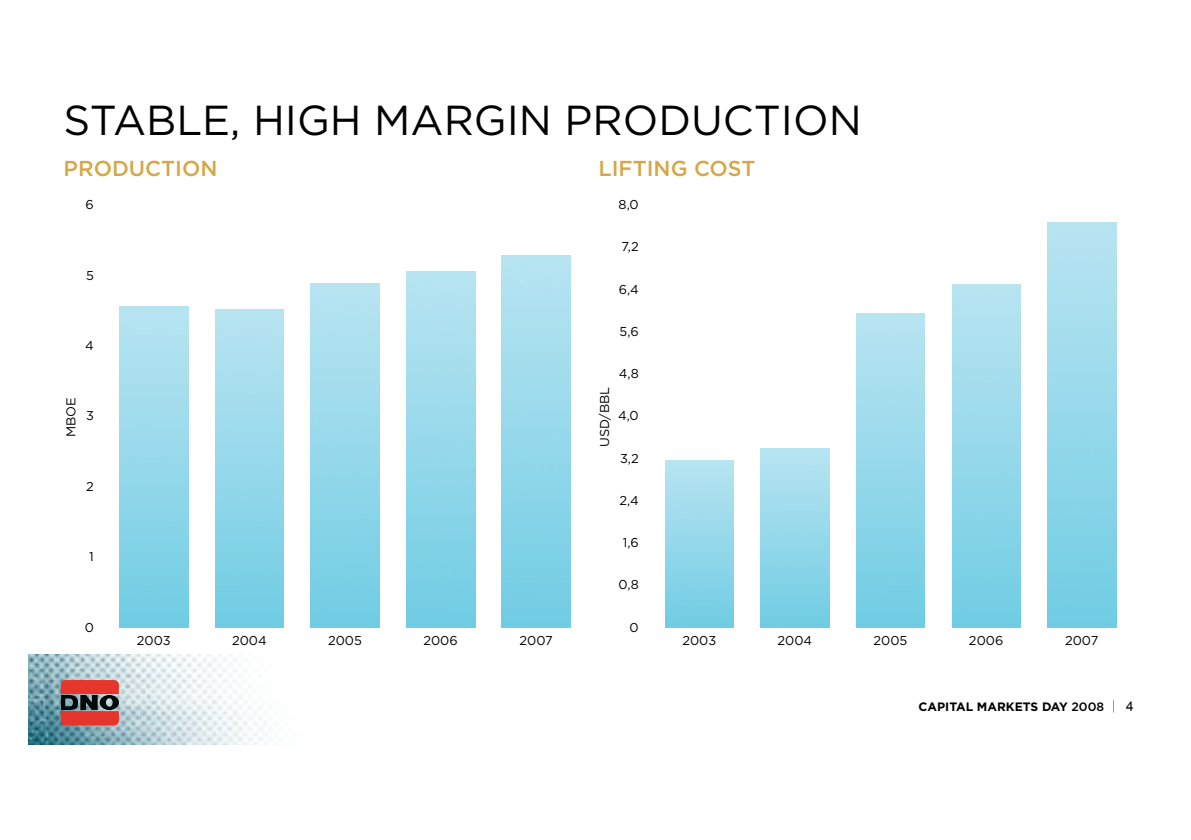
<style>
.page{position:relative;width:1191px;height:840px;background:#fff}
.page>*{position:absolute;margin:0;border:0;box-sizing:border-box;transform-origin:0 0}
.t1{font:41.8px "Gotham";color:#000}
.t2{font:500 21.6px "Gotham";color:#d5a747}
.t3{font:12.8px "Gotham";color:#000}
.t4{font:700 12.2px "Gotham";color:#000}
.s1{font-weight:500}
.s2{font-family:"Hira Kaku Pro N W3";font-weight:400}
.s3{font-family:"Arial";font-weight:400;font-size:13.4px}
</style>
<div class="page">
<img style="left:28px;top:654px;width:243px;height:90px">
<svg style="left:61px;top:679px;width:58px;height:46px;background:#a74540"></svg>
<h1 class="t1" style="left:63px;top:94px;width:800px">STABLE, HIGH MARGIN PRODUCTION</h1>
<h2 class="t2" style="left:64px;top:154px;width:155px">PRODUCTION</h2>
<p class="t3" style="left:86px;top:196px;width:10px">6</p>
<p class="t3" style="left:86px;top:267px;width:9px">5</p>
<p class="t3" style="left:85px;top:337px;width:10px">4</p>
<p class="t3" style="left:63px;top:436px;width:41px;rotate:-90deg">MBOE</p>
<p class="t3" style="left:86px;top:407px;width:9px">3</p>
<p class="t3" style="left:86px;top:477px;width:9px">2</p>
<p class="t3" style="left:89px;top:548px;width:6px">1</p>
<p class="t3" style="left:85px;top:618px;width:11px">0</p>
<p class="t3" style="left:137px;top:632px;width:35px">2003</p>
<p class="t3" style="left:232px;top:632px;width:36px">2004</p>
<p class="t3" style="left:328px;top:632px;width:35px">2005</p>
<p class="t3" style="left:423px;top:632px;width:36px">2006</p>
<p class="t3" style="left:519px;top:632px;width:35px">2007</p>
<h2 class="t2" style="left:598px;top:154px;width:159px">LIFTING COST</h2>
<p class="t3" style="left:618px;top:196px;width:22px">8,0</p>
<p class="t3" style="left:621px;top:238px;width:19px">7,2</p>
<p class="t3" style="left:619px;top:281px;width:22px">6,4</p>
<p class="t3" style="left:619px;top:323px;width:21px">5,6</p>
<p class="t3" style="left:596px;top:447px;width:62px;rotate:-90deg">USD/BBL</p>
<p class="t3" style="left:619px;top:365px;width:21px">4,8</p>
<p class="t3" style="left:618px;top:407px;width:22px">4,0</p>
<p class="t3" style="left:620px;top:449px;width:20px">3,2</p>
<p class="t3" style="left:619px;top:492px;width:21px">2,4</p>
<p class="t3" style="left:623px;top:534px;width:18px">1,6</p>
<p class="t3" style="left:618px;top:576px;width:22px">0,8</p>
<p class="t3" style="left:629px;top:618px;width:11px">0</p>
<p class="t3" style="left:682px;top:632px;width:35px">2003</p>
<p class="t3" style="left:777px;top:632px;width:36px">2004</p>
<p class="t3" style="left:873px;top:632px;width:35px">2005</p>
<p class="t3" style="left:969px;top:632px;width:36px">2006</p>
<p class="t3" style="left:1065px;top:632px;width:35px">2007</p>
<p class="t4" style="left:918px;top:698px;width:216px">CAPITAL MARKETS DAY <span class="s1">2008</span> <span class="s2">│</span> <span class="s3">4</span></p>
</div>
